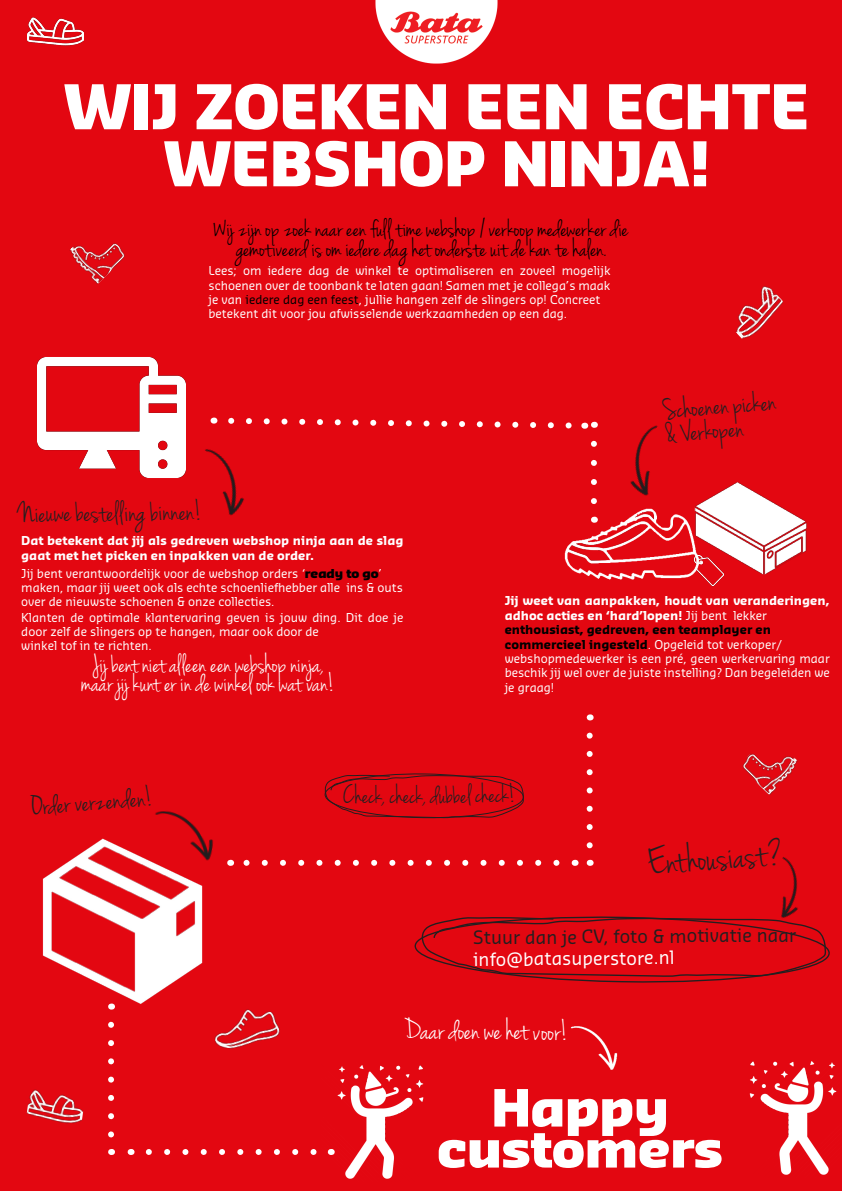
<style>
.page{position:relative;width:842px;height:1191px;background:#e30711}
.page>*{position:absolute;margin:0;border:0;box-sizing:border-box;transform-origin:0 0}
.t1{font:900 60px/57px "Sansa";color:#fff;text-align:center}
.t2{font:900 50px "Sansa";color:#fff}
.t3{font:40.2px "Jenna Sue";color:#231f20}
.t4{font:30px "Jenna Sue";color:#231f20}
.t5{font:30px "Jenna Sue";color:#fff}
.t6{font:27px "Jenna Sue";color:#fff}
.t7{font:27px "Jenna Sue";color:#231f20}
.t8{font:26px "Jenna Sue";color:#000}
.t9{font:18px/21.1px "Sansa";color:#231f20}
.t10{font:12px/14.4px "Sansa";color:#fff}
.t11{font:700 12px/14.4px "Sansa";color:#fff}
.t12{font:700 12px "Sansa";color:#000}
.s1{color:#000}
.s2{font-weight:900;color:#000}
.s3{font-weight:400}
.s4{font-weight:700;color:#000}
.s5{color:#fff}
</style>
<div class="page">
<img style="left:37px;top:343px;width:148px;height:148px">
<img style="left:170px;top:432px;width:102px;height:102px">
<img style="left:711px;top:466px;width:103px;height:113px">
<img style="left:711px;top:553px;width:15px;height:35px">
<svg style="left:225px;top:415px;width:360px;height:17px;background:#e51d27"></svg>
<div style="left:594px;top:408px;width:109px;height:27px;background:#e30711"></div>
<img style="left:28px;top:4px;width:55px;height:56px">
<img style="left:717px;top:274px;width:79px;height:79px">
<img style="left:204px;top:992px;width:84px;height:75px">
<div style="left:143px;top:794px;width:84px;height:84px;background:#e30711"></div>
<svg style="left:323px;top:772px;width:202px;height:46px;background:#d20912"></svg>
<img style="left:24px;top:1076px;width:63px;height:63px">
<img style="left:734px;top:1058px;width:108px;height:119px">
<img style="left:321px;top:1062px;width:118px;height:119px">
<svg style="left:414px;top:914px;width:415px;height:69px;background:#d30812"></svg>
<img style="left:737px;top:842px;width:95px;height:95px">
<img style="left:65px;top:223px;width:63px;height:63px">
<img style="left:524px;top:435px;width:187px;height:155px">
<img style="left:40px;top:836px;width:169px;height:169px">
<img style="left:562px;top:1016px;width:64px;height:64px">
<img style="left:376px;top:0;width:121px;height:64px">
<img style="left:739px;top:734px;width:62px;height:62px">
<svg style="left:587px;top:735px;width:6px;height:118px"></svg>
<svg style="left:239px;top:860px;width:317px;height:6px"></svg>
<svg style="left:108px;top:1024px;width:6px;height:118px"></svg>
<svg style="left:591px;top:444px;width:6px;height:66px"></svg>
<svg style="left:149px;top:1149px;width:173px;height:6px"></svg>
<p class="t1" style="left:63px;top:75px;width:748px">WIJ ZOEKEN EEN ECHTE<br>WEBSHOP NINJA!</p>
<p class="t8" style="left:214px;top:213px;width:416px">Wij zijn op zoek naar een full time webshop / verkoop medewerker die</p>
<p class="t8" style="left:236px;top:233px;width:372px">gemotiveerd is om iedere dag het onderste uit de kan te halen.</p>
<p class="t10" style="left:208px;top:263px;width:403px;text-align:justify">Lees; om iedere dag de winkel te optimaliseren en zoveel mogelijk schoenen over de toonbank te laten gaan! Samen met je collega’s maak je van <span class="s1">iedere dag een feest</span>, jullie hangen zelf de slingers op! Concreet</p>
<p class="t10" style="left:208px;top:306px;width:360px">betekent dit voor jou afwisselende werkzaamheden op een dag.</p>
<p class="t4" style="left:661px;top:393px;width:115px;rotate:-5deg">Schoenen picken</p>
<p class="t4" style="left:663px;top:416px;width:80px;rotate:-5deg">&amp; Verkopen</p>
<p class="t4" style="left:18px;top:496px;width:185px;rotate:-1deg">Nieuwe bestelling binnen!</p>
<p class="t11" style="left:21px;top:533px;width:384px">Dat betekent dat jij als gedreven webshop ninja aan de slag gaat met het picken en inpakken van de order.</p>
<p class="t10" style="left:21px;top:566px;width:362px">Jij bent verantwoordelijk voor de webshop orders ‘<span class="s2">ready to go</span>’</p>
<p class="t10" style="left:21px;top:580px;width:383px;line-height:14px">maken, maar jij weet ook als echte schoenliefhebber alle ins &amp; outs over de nieuwste schoenen &amp; onze collecties.</p>
<p class="t10" style="left:21px;top:609px;width:384px">Klanten de optimale klantervaring geven is jouw ding. Dit doe je door zelf de slingers op te hangen, maar ook door de</p>
<p class="t10" style="left:21px;top:638px;width:132px">winkel tof in te richten.</p>
<p class="t6" style="left:93px;top:648px;width:233px">Jij bent niet alleen een webshop ninja,</p>
<p class="t6" style="left:82px;top:667px;width:255px">maar jij kunt er in de winkel ook wat van!</p>
<p class="t11" style="left:505px;top:593px;width:327px">Jij weet van aanpakken, houdt van veranderingen, adhoc acties en ‘hard’lopen! <span class="s3">Jij bent lekker</span></p>
<p class="t12" style="left:505px;top:622px;width:268px">enthousiast, gedreven, een teamplayer en</p>
<p class="t10" style="left:505px;top:636px;width:279px"><span class="s4">commercieel ingesteld</span>. Opgeleid tot verkoper/</p>
<p class="t10" style="left:505px;top:651px;width:327px;text-align:justify">webshopmedewerker is een pré, geen werkervaring maar beschik jij wel over de juiste instelling? Dan begeleiden we je graag!</p>
<p class="t4" style="left:30px;top:789px;width:123px;rotate:-5deg">Order verzenden!</p>
<p class="t7" style="left:343px;top:779px;width:174px">Check, check, dubbel check!</p>
<p class="t3" style="left:646px;top:839px;width:137px;rotate:-4deg">Enthousiast?</p>
<p class="t9" style="left:473px;top:927px;width:325px;rotate:-1deg">Stuur dan je CV, foto &amp; motivatie naar <span class="s5">info@batasuperstore.nl</span></p>
<p class="t5" style="left:404px;top:1011px;width:166px;rotate:1deg">Daar doen we het voor!</p>
<p class="t2" style="left:492px;top:1074px;width:178px">Happy</p>
<p class="t2" style="left:437px;top:1115px;width:287px">customers</p>
</div>
